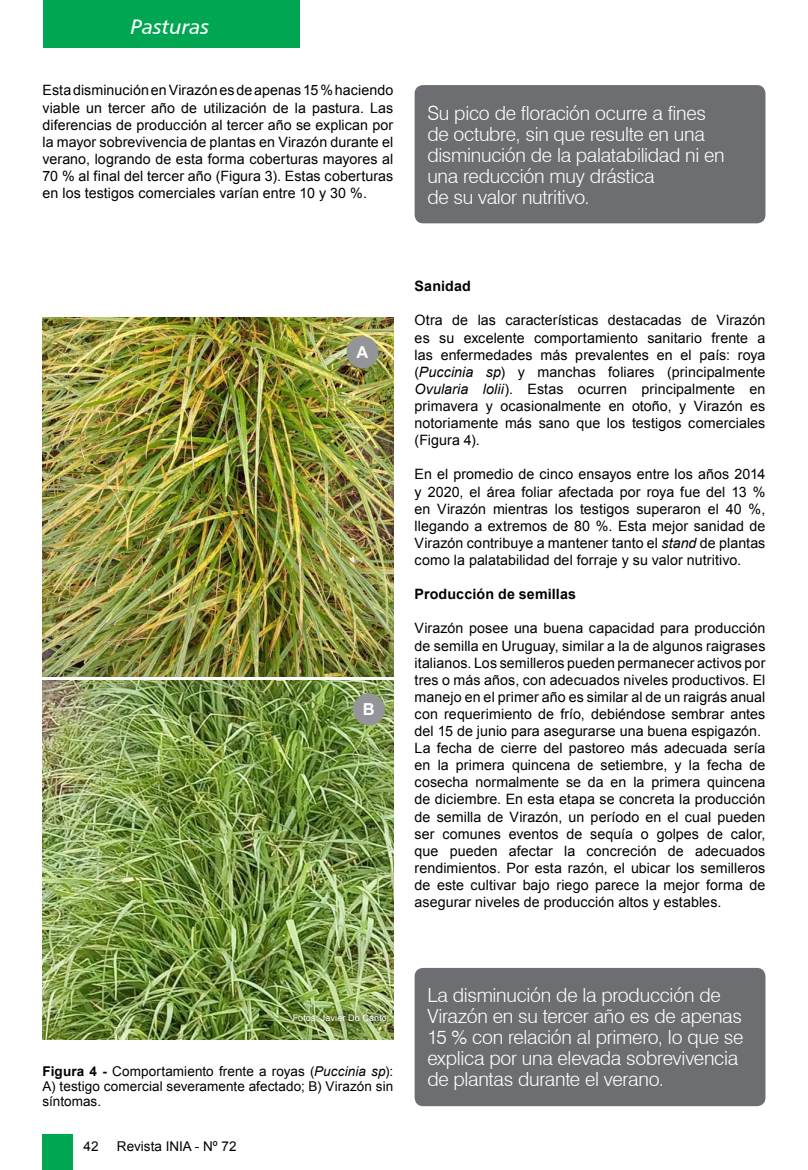
<style>
.page{position:relative;width:808px;height:1170px;background:#fff}
.page>*{position:absolute;margin:0;border:0;box-sizing:border-box;transform-origin:0 0}
.t1{font:21px "Humanist 777 BT Italic B";color:#fff}
.t2{font:300 19.5px/21px "Swiss 721 BT";letter-spacing:-.015em;color:#fff}
.t3{font:700 16.5px "Arial";color:#fff}
.t4{font:14.25px/17.1px "Arial";letter-spacing:.005em;color:#000;text-align:justify}
.t5{font:700 14.25px "Arial";letter-spacing:.01em;color:#000}
.t6{font:13.5px/15px "Arial";letter-spacing:.005em;color:#000;text-align:justify}
.t7{font:9px "Arial";letter-spacing:.02em;color:#fff}
.s1{font-style:italic}
.s2{font-weight:700}
</style>
<div class="page">
<div style="left:43px;top:0;width:257px;height:47px;background:#00a651"></div>
<div style="left:43px;top:1134px;width:30px;height:35px;background:#00a651"></div>
<img style="left:43px;top:317px;width:350px;height:359px">
<img style="left:43px;top:680px;width:350px;height:359px">
<div style="left:285px;top:1006px;width:110px;height:23px;background:#000;opacity:.75"></div>
<div style="left:347px;top:336px;width:31px;height:32px;background:#939598;border-radius:50%"></div>
<div style="left:353px;top:693px;width:32px;height:32px;background:#939598;border-radius:50%"></div>
<div style="left:415px;top:85px;width:350px;height:138px;background:#6d6e71;border-radius:9px"></div>
<div style="left:415px;top:967px;width:350px;height:139px;background:#6d6e71;border-radius:9px"></div>
<h1 class="t1" style="left:131px;top:13px;width:80px">Pasturas</h1>
<p class="t4" style="left:43px;top:82px;width:352px">Esta disminución en Virazón es de apenas 15 % haciendo viable un tercer año de utilización de la pastura. Las diferencias de producción al tercer año se explican por la mayor sobrevivencia de plantas en Virazón durante el verano, logrando de esta forma coberturas mayores al 70 % al final del tercer año (Figura 3). Estas coberturas en los testigos comerciales varían entre 10 y 30 %.</p>
<h2 class="t2" style="left:427px;top:102px;width:299px">Su pico de floración ocurre a fines de octubre, sin que resulte en una disminución de la palatabilidad ni en una reducción muy drástica<br>de su valor nutritivo.</h2>
<p class="t3" style="left:357px;top:341px;width:13px">A</p>
<p class="t3" style="left:363px;top:698px;width:13px">B</p>
<p class="t5" style="left:415px;top:277px;width:58px">Sanidad</p>
<p class="t4" style="left:415px;top:312px;width:352px">Otra de las características destacadas de Virazón es su excelente comportamiento sanitario frente a las enfermedades más prevalentes en el país: roya (<span class="s1">Puccinia sp</span>) y manchas foliares (principalmente <span class="s1">Ovularia lolii</span>). Estas ocurren principalmente en primavera y ocasionalmente en otoño, y Virazón es notoriamente más sano que los testigos comerciales (Figura 4).</p>
<p class="t4" style="left:415px;top:466px;width:352px">En el promedio de cinco ensayos entre los años 2014 y 2020, el área foliar afectada por roya fue del 13 % en Virazón mientras los testigos superaron el 40 %, llegando a extremos de 80 %. Esta mejor sanidad de Virazón contribuye a mantener tanto el <span class="s1">stand</span> de plantas como la palatabilidad del forraje y su valor nutritivo.</p>
<p class="t5" style="left:415px;top:584px;width:163px">Producción de semillas</p>
<p class="t4" style="left:415px;top:620px;width:352px;text-align:left">Virazón posee una buena capacidad para producción de semilla en Uruguay, similar a la de algunos raigrases italianos. Los semilleros pueden permanecer activos por tres o más años, con adecuados niveles productivos. El manejo en el primer año es similar al de un raigrás anual con requerimiento de frío, debiéndose sembrar antes del 15 de junio para asegurarse una buena espigazón.<br>La fecha de cierre del pastoreo más adecuada sería en la primera quincena de setiembre, y la fecha de cosecha normalmente se da en la primera quincena de diciembre. En esta etapa se concreta la producción de semilla de Virazón, un período en el cual pueden ser comunes eventos de sequía o golpes de calor, que pueden afectar la concreción de adecuados rendimientos. Por esta razón, el ubicar los semilleros de este cultivar bajo riego parece la mejor forma de asegurar niveles de producción altos y estables.</p>
<p class="t7" style="left:293px;top:1011px;width:96px">Fotos: Javier Do Canto</p>
<p class="t6" style="left:43px;top:1063px;width:352px"><span class="s2">Figura 4 -</span> Comportamiento frente a royas (<span class="s1">Puccinia sp</span>):<br>A) testigo comercial severamente afectado; B) Virazón sin síntomas.</p>
<p class="t6" style="left:84px;top:1139px;width:17px">42</p>
<p class="t6" style="left:117px;top:1139px;width:121px">Revista INIA - Nº 72</p>
<h2 class="t2" style="left:427px;top:984px;width:317px">La disminución de la producción de Virazón en su tercer año es de apenas 15 % con relación al primero, lo que se explica por una elevada sobrevivencia de plantas durante el verano.</h2>
</div>
